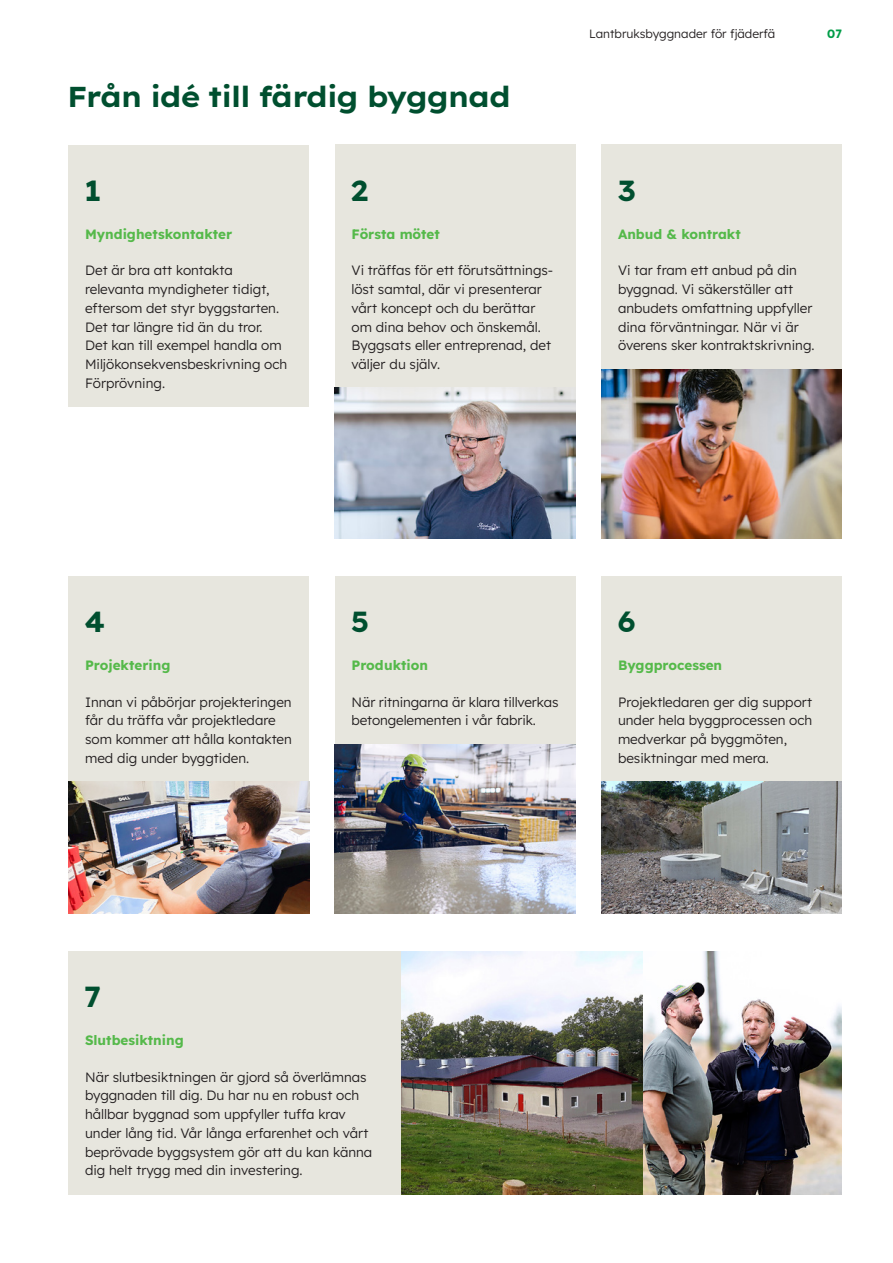
<style>
.page{position:relative;width:893px;height:1263px;background:#fff}
.page>*{position:absolute;margin:0;border:0;box-sizing:border-box;transform-origin:0 0}
.t1{font:700 28.8px "Lexend Exa HM";color:#004f2f}
.t2{font:300 13.5px/18.8px "Lexend";color:#231f20}
.t3{font:700 13.5px "Lexend";color:#55b94a}
.t4{font:300 12px "Lexend";color:#231f20}
.t5{font:700 12px "Lexend";color:#009d48}
</style>
<div class="page">
<div style="left:68px;top:145px;width:241px;height:262px;background:#e7e6de"></div>
<div style="left:68px;top:576px;width:241px;height:206px;background:#e7e6de"></div>
<div style="left:68px;top:951px;width:333px;height:243px;background:#e7e6de"></div>
<div style="left:334px;top:576px;width:241px;height:168px;background:#e7e6de"></div>
<div style="left:601px;top:576px;width:241px;height:206px;background:#e7e6de"></div>
<div style="left:334px;top:145px;width:241px;height:243px;background:#e7e6de"></div>
<div style="left:601px;top:145px;width:241px;height:224px;background:#e7e6de"></div>
<img style="left:334px;top:744px;width:241px;height:170px">
<img style="left:401px;top:951px;width:441px;height:243px">
<img style="left:334px;top:388px;width:241px;height:151px">
<img style="left:68px;top:782px;width:241px;height:132px">
<img style="left:601px;top:369px;width:241px;height:170px">
<img style="left:601px;top:782px;width:241px;height:132px">
<h1 class="t1" style="left:68px;top:74px;width:444px">Från idé till färdig byggnad</h1>
<h1 class="t1" style="left:85px;top:168px;width:17px">1</h1>
<p class="t3" style="left:85px;top:224px;width:149px">Myndighetskontakter</p>
<p class="t2" style="left:85px;top:260px;width:204px">Det är bra att kontakta relevanta myndigheter tidigt, eftersom det styr byggstarten.<br>Det tar längre tid än du tror.<br>Det kan till exempel handla om<br>Miljökonsekvensbeskrivning och<br>Förprövning.</p>
<h1 class="t1" style="left:351px;top:168px;width:18px">2</h1>
<p class="t3" style="left:351px;top:224px;width:90px">Första mötet</p>
<p class="t2" style="left:351px;top:260px;width:203px">Vi träffas för ett förutsättnings&shy;löst samtal, där vi presenterar vårt koncept och du berättar om dina behov och önskemål.<br>Byggsats eller entreprenad, det väljer du själv.</p>
<p class="t4" style="left:589px;top:25px;width:188px">Lantbruksbyggnader för fjäderfä</p>
<p class="t5" style="left:827px;top:25px;width:16px">07</p>
<h1 class="t1" style="left:618px;top:168px;width:19px">3</h1>
<p class="t3" style="left:618px;top:224px;width:124px">Anbud &amp; kontrakt</p>
<p class="t2" style="left:618px;top:260px;width:198px">Vi tar fram ett anbud på din byggnad. Vi säkerställer att anbudets omfattning uppfyller dina förväntningar. När vi är överens sker kontraktskrivning.</p>
<h1 class="t1" style="left:85px;top:599px;width:21px">4</h1>
<p class="t3" style="left:85px;top:655px;width:87px">Projektering</p>
<p class="t2" style="left:85px;top:692px;width:208px">Innan vi påbörjar projekteringen får du träffa vår projektledare som kommer att hålla kontakten med dig under byggtiden.</p>
<h1 class="t1" style="left:351px;top:599px;width:18px">5</h1>
<p class="t3" style="left:351px;top:655px;width:78px">Produktion</p>
<p class="t2" style="left:351px;top:692px;width:208px">När ritningarna är klara tillverkas betongelementen i vår fabrik.</p>
<h1 class="t1" style="left:618px;top:599px;width:18px">6</h1>
<p class="t3" style="left:618px;top:655px;width:106px">Byggprocessen</p>
<p class="t2" style="left:618px;top:692px;width:196px">Projektledaren ger dig support under hela byggprocessen och medverkar på byggmöten, besiktningar med mera.</p>
<h1 class="t1" style="left:85px;top:974px;width:17px">7</h1>
<p class="t3" style="left:85px;top:1030px;width:100px">Slutbesiktning</p>
<p class="t2" style="left:85px;top:1067px;width:289px">När slutbesiktningen är gjord så överlämnas byggnaden till dig. Du har nu en robust och hållbar byggnad som uppfyller tuffa krav under lång tid. Vår långa erfarenhet och vårt beprövade byggsystem gör att du kan känna dig helt trygg med din investering.</p>
</div>
